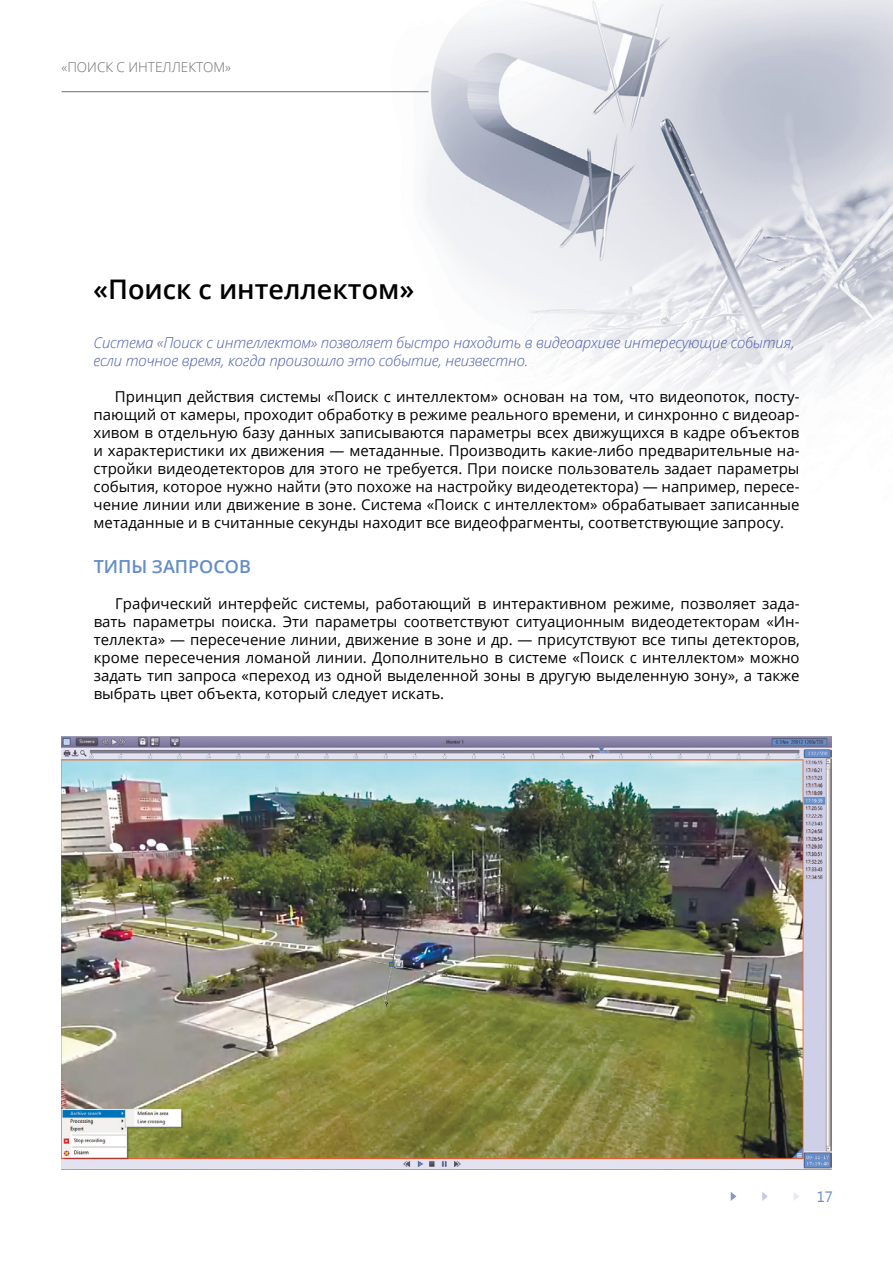
<style>
.page{position:relative;width:893px;height:1263px;background:#fff}
.page>*{position:absolute;margin:0;border:0;box-sizing:border-box;transform-origin:0 0}
.t1{font:600 27px "Open Sans";color:#000}
.t2{font:600 18px "Open Sans";color:#638dc9}
.t3{font:15px/18px "Open Sans";color:#000;text-align:justify}
.t4{font:italic 300 15px/18px "Open Sans";letter-spacing:-.01em;color:#4b5eaa}
.t5{font:15px "Segoe UI";color:#638dc9}
.t6{font:300 13.5px "Open Sans";color:#6d6e71}
</style>
<div class="page">
<img style="left:61px;top:0;width:832px;height:407px">
<hr style="left:62px;top:91px;width:366px;height:1px;background:#6d6e71">
<svg style="left:731px;top:1192px;width:5px;height:9px"></svg>
<svg style="left:762px;top:1192px;width:6px;height:9px"></svg>
<svg style="left:794px;top:1192px;width:5px;height:8px"></svg>
<img style="left:62px;top:736px;width:769px;height:434px">
<p class="t6" style="left:62px;top:58px;width:171px">«ПОИСК С ИНТЕЛЛЕКТОМ»</p>
<h1 class="t1" style="left:93px;top:271px;width:323px">«Поиск с интеллектом»</h1>
<p class="t4" style="left:94px;top:333px;width:702px">Система «Поиск с интеллектом» позволяет быстро находить в видеоархиве интересующие события, если точное время, когда произошло это событие, неизвестно.</p>
<p class="t3" style="left:94px;top:387px;width:707px;text-indent:21px">Принцип действия системы «Поиск с интеллектом» основан на том, что видеопоток, посту&shy;пающий от камеры, проходит обработку в режиме реального времени, и синхронно с видеоар&shy;хивом в отдельную базу данных записываются параметры всех движущихся в кадре объектов и характеристики их движения — метаданные. Производить какие-либо предварительные на&shy;стройки видеодетекторов для этого не требуется. При поиске пользователь задает параметры события, которое нужно найти (это похоже на настройку видеодетектора) — например, пересе&shy;чение линии или движение в зоне. Система «Поиск с интеллектом» обрабатывает записанные метаданные и в считанные секунды находит все видеофрагменты, соответствующие запросу.</p>
<p class="t2" style="left:94px;top:554px;width:159px">ТИПЫ ЗАПРОСОВ</p>
<p class="t3" style="left:94px;top:595px;width:707px;text-indent:21px">Графический интерфейс системы, работающий в интерактивном режиме, позволяет зада&shy;вать параметры поиска. Эти параметры соответствуют ситуационным видеодетекторам «Ин&shy;теллекта» — пересечение линии, движение в зоне и др. — присутствуют все типы детекторов, кроме пересечения ломаной линии. Дополнительно в системе «Поиск с интеллектом» можно задать тип запроса «переход из одной выделенной зоны в другую выделенную зону», а также выбрать цвет объекта, который следует искать.</p>
<p class="t5" style="left:817px;top:1186px;width:18px">17</p>
</div>
